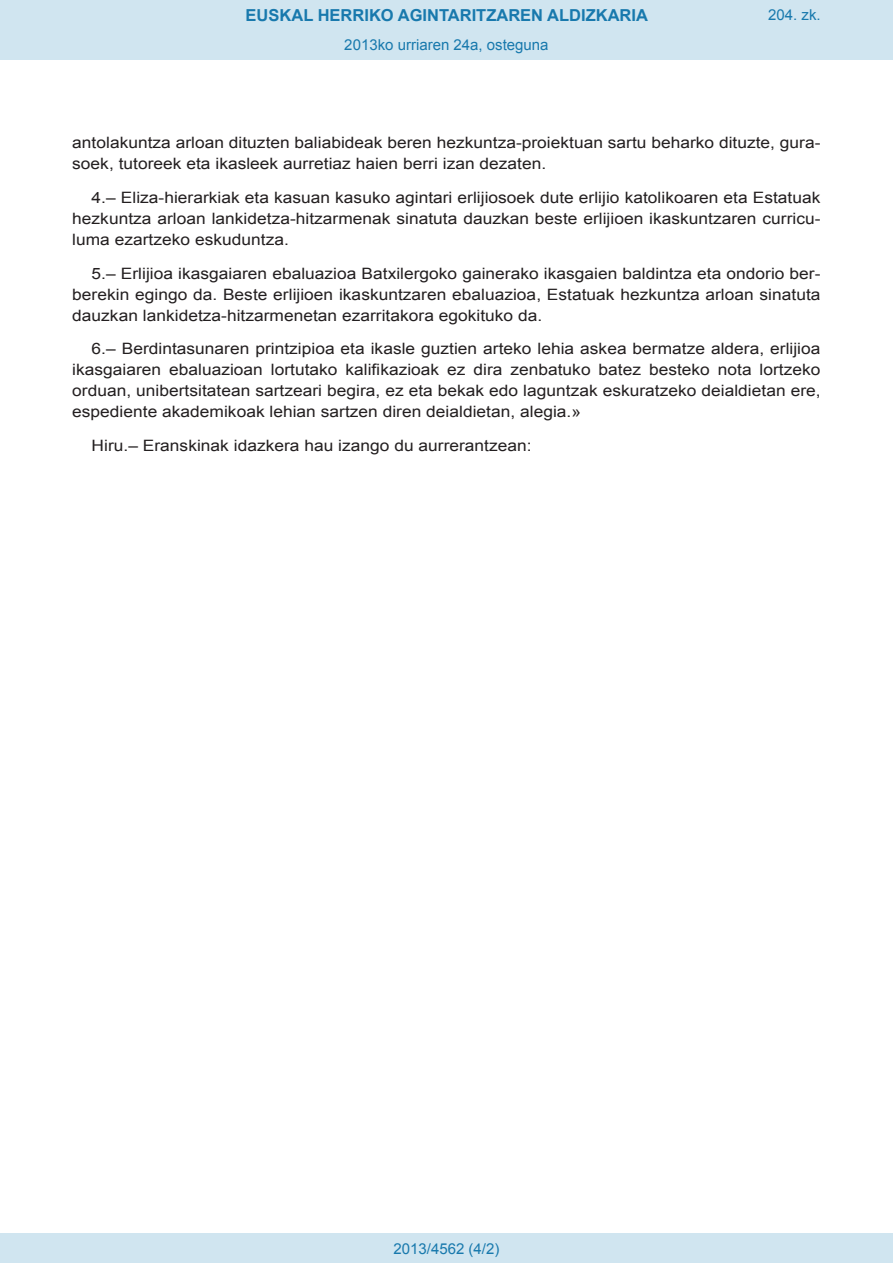
<style>
.page{position:relative;width:893px;height:1263px;background:#fff}
.page>*{position:absolute;margin:0;border:0;box-sizing:border-box;transform-origin:0 0}
.t1{font:700 16.5px "Arial";color:#1879ad}
.BOPVDetalle{font:15.6px/21px "Arial";color:#231f20;text-align:justify;scale:1.11 1}
.Paginacion_Centro{font:15px "Arial";color:#1879ad}
</style>
<div class="page">
<div style="left:0;top:0;width:893px;height:60px;background:#d0e5f0"></div>
<div style="left:0;top:1233px;width:893px;height:30px;background:#d0e5f0"></div>
<p class="t1" style="left:246px;top:4px;width:404px">EUSKAL HERRIKO AGINTARITZAREN ALDIZKARIA</p>
<p class="Paginacion_Centro" style="left:344px;top:35px;width:206px">2013ko urriaren 24a, osteguna</p>
<p class="Paginacion_Centro" style="left:768px;top:5px;width:54px">204. zk.</p>
<p class="BOPVDetalle" style="left:72px;top:132px;width:676px">antolakuntza arloan dituzten baliabideak beren hezkuntza-proiektuan sartu beharko dituzte, gura&shy;soek, tutoreek eta ikasleek aurretiaz haien berri izan dezaten.</p>
<p class="BOPVDetalle" style="left:72px;top:187px;width:676px;text-indent:19px">4.– Eliza-hierarkiak eta kasuan kasuko agintari erlijiosoek dute erlijio katolikoaren eta Estatuak hezkuntza arloan lankidetza-hitzarmenak sinatuta dauzkan beste erlijioen ikaskuntzaren curricu&shy;luma ezartzeko eskuduntza.</p>
<p class="BOPVDetalle" style="left:72px;top:263px;width:676px;text-indent:19px">5.– Erlijioa ikasgaiaren ebaluazioa Batxilergoko gainerako ikasgaien baldintza eta ondorio ber&shy;berekin egingo da. Beste erlijioen ikaskuntzaren ebaluazioa, Estatuak hezkuntza arloan sinatuta dauzkan lankidetza-hitzarmenetan ezarritakora egokituko da.</p>
<p class="BOPVDetalle" style="left:72px;top:339px;width:676px;text-indent:19px">6.– Berdintasunaren printzipioa eta ikasle guztien arteko lehia askea bermatze aldera, erlijioa ikasgaiaren ebaluazioan lortutako kalifikazioak ez dira zenbatuko batez besteko nota lortzeko orduan, unibertsitatean sartzeari begira, ez eta bekak edo laguntzak eskuratzeko deialdietan ere, espediente akademikoak lehian sartzen diren deialdietan, alegia.»</p>
<p class="BOPVDetalle" style="left:92px;top:435px;width:398px">Hiru.– Eranskinak idazkera hau izango du aurrerantzean:</p>
<p class="Paginacion_Centro" style="left:393px;top:1238px;width:107px">2013/4562 (4/2)</p>
</div>
